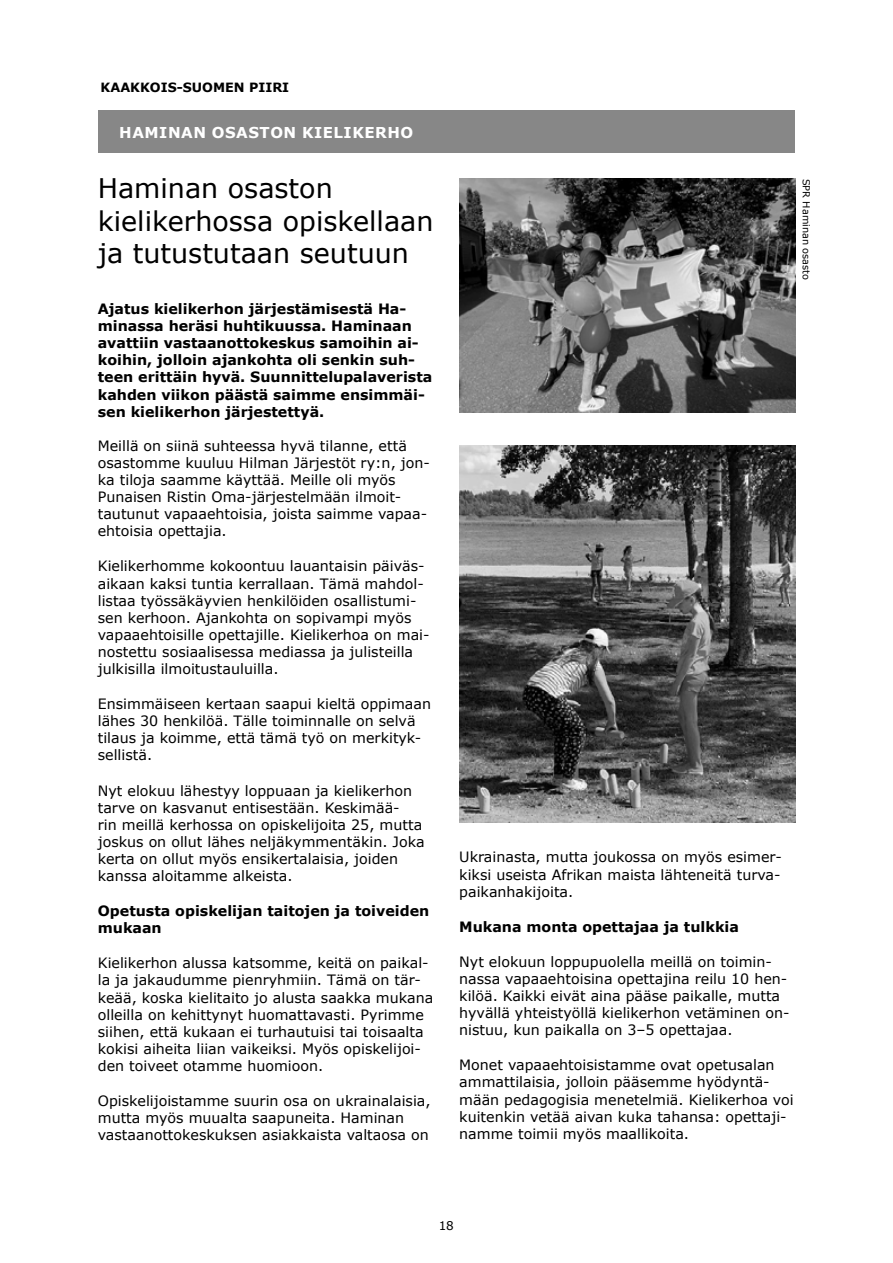
<style>
.page{position:relative;width:893px;height:1263px;background:#fff}
.page>*{position:absolute;margin:0;border:0;box-sizing:border-box;transform-origin:0 0}
.t1{font:27px/32.4px "Verdana";color:#000}
.t2{font:700 15px "Verdana";letter-spacing:.035em;color:#fff}
.t3{font:14.25px/17.1px "Verdana";color:#000}
.t4{font:700 14.25px/17.1px "Verdana";color:#000}
.t5{font:700 12.75px "Verdana";color:#000}
.t6{font:12px "Verdana";color:#000}
.t7{font:9.75px "Verdana";color:#000}
</style>
<div class="page">
<div style="left:98px;top:111px;width:696px;height:42px;background:#878787"></div>
<img style="left:459px;top:445px;width:336px;height:378px">
<img style="left:459px;top:179px;width:336px;height:233px">
<p class="t5" style="left:101px;top:79px;width:190px">KAAKKOIS-SUOMEN PIIRI</p>
<p class="t2" style="left:119px;top:122px;width:295px">HAMINAN OSASTON KIELIKERHO</p>
<h1 class="t1" style="left:98px;top:172px;width:337px">Haminan osaston kielikerhossa opiskellaan ja tutustutaan seutuun</h1>
<p class="t4" style="left:98px;top:300px;width:336px">Ajatus kielikerhon järjestämisestä Ha&shy;minassa heräsi huhtikuussa. Haminaan avattiin vastaanottokeskus samoihin ai&shy;koihin, jolloin ajankohta oli senkin suh&shy;teen erittäin hyvä. Suunnittelupalaverista kahden viikon päästä saimme ensimmäi&shy;sen kielikerhon järjestettyä.</p>
<p class="t3" style="left:98px;top:437px;width:333px">Meillä on siinä suhteessa hyvä tilanne, että osastomme kuuluu Hilman Järjestöt ry:n, jon&shy;ka tiloja saamme käyttää. Meille oli myös Punaisen Ristin Oma-järjestelmään ilmoit&shy;tautunut vapaaehtoisia, joista saimme vapaa&shy;ehtoisia opettajia.</p>
<p class="t3" style="left:98px;top:557px;width:333px">Kielikerhomme kokoontuu lauantaisin päiväs&shy;aikaan kaksi tuntia kerrallaan. Tämä mahdol&shy;listaa työssäkäyvien henkilöiden osallistumi&shy;sen kerhoon. Ajankohta on sopivampi myös vapaaehtoisille opettajille. Kielikerhoa on mai&shy;nostettu sosiaalisessa mediassa ja julisteilla julkisilla ilmoitustauluilla.</p>
<p class="t3" style="left:98px;top:695px;width:335px">Ensimmäiseen kertaan saapui kieltä oppimaan lähes 30 henkilöä. Tälle toiminnalle on selvä tilaus ja koimme, että tämä työ on merkityk&shy;sellistä.</p>
<p class="t3" style="left:98px;top:782px;width:328px">Nyt elokuu lähestyy loppuaan ja kielikerhon tarve on kasvanut entisestään. Keskimää-<br>rin meillä kerhossa on opiskelijoita 25, mutta joskus on ollut lähes neljäkymmentäkin. Joka kerta on ollut myös ensikertalaisia, joiden kanssa aloitamme alkeista.</p>
<p class="t4" style="left:98px;top:902px;width:333px">Opetusta opiskelijan taitojen ja toiveiden mukaan</p>
<p class="t3" style="left:98px;top:954px;width:337px">Kielikerhon alussa katsomme, keitä on paikal&shy;la ja jakaudumme pienryhmiin. Tämä on tär&shy;keää, koska kielitaito jo alusta saakka mukana olleilla on kehittynyt huomattavasti. Pyrimme siihen, että kukaan ei turhautuisi tai toisaalta kokisi aiheita liian vaikeiksi. Myös opiskelijoi&shy;den toiveet otamme huomioon.</p>
<p class="t3" style="left:98px;top:1092px;width:334px">Opiskelijoistamme suurin osa on ukrainalaisia, mutta myös muualta saapuneita. Haminan vastaanottokeskuksen asiakkaista valtaosa on</p>
<p class="t7" style="left:813px;top:179px;width:103px;rotate:90deg">SPR Haminan osasto</p>
<p class="t3" style="left:459px;top:848px;width:324px;text-align:justify">Ukrainasta, mutta joukossa on myös esimer&shy;kiksi useista Afrikan maista lähteneitä turva&shy;paikanhakijoita.</p>
<p class="t4" style="left:459px;top:918px;width:281px">Mukana monta opettajaa ja tulkkia</p>
<p class="t3" style="left:459px;top:953px;width:332px">Nyt elokuun loppupuolella meillä on toimin&shy;nassa vapaaehtoisina opettajina reilu 10 hen&shy;kilöä. Kaikki eivät aina pääse paikalle, mutta hyvällä yhteistyöllä kielikerhon vetäminen on&shy;nistuu, kun paikalla on 3–5 opettajaa.</p>
<p class="t3" style="left:459px;top:1056px;width:336px">Monet vapaaehtoisistamme ovat opetusalan ammattilaisia, jolloin pääsemme hyödyntä&shy;mään pedagogisia menetelmiä. Kielikerhoa voi kuitenkin vetää aivan kuka tahansa: opettaji&shy;namme toimii myös maallikoita.</p>
<p class="t6" style="left:439px;top:1217px;width:17px">18</p>
</div>
